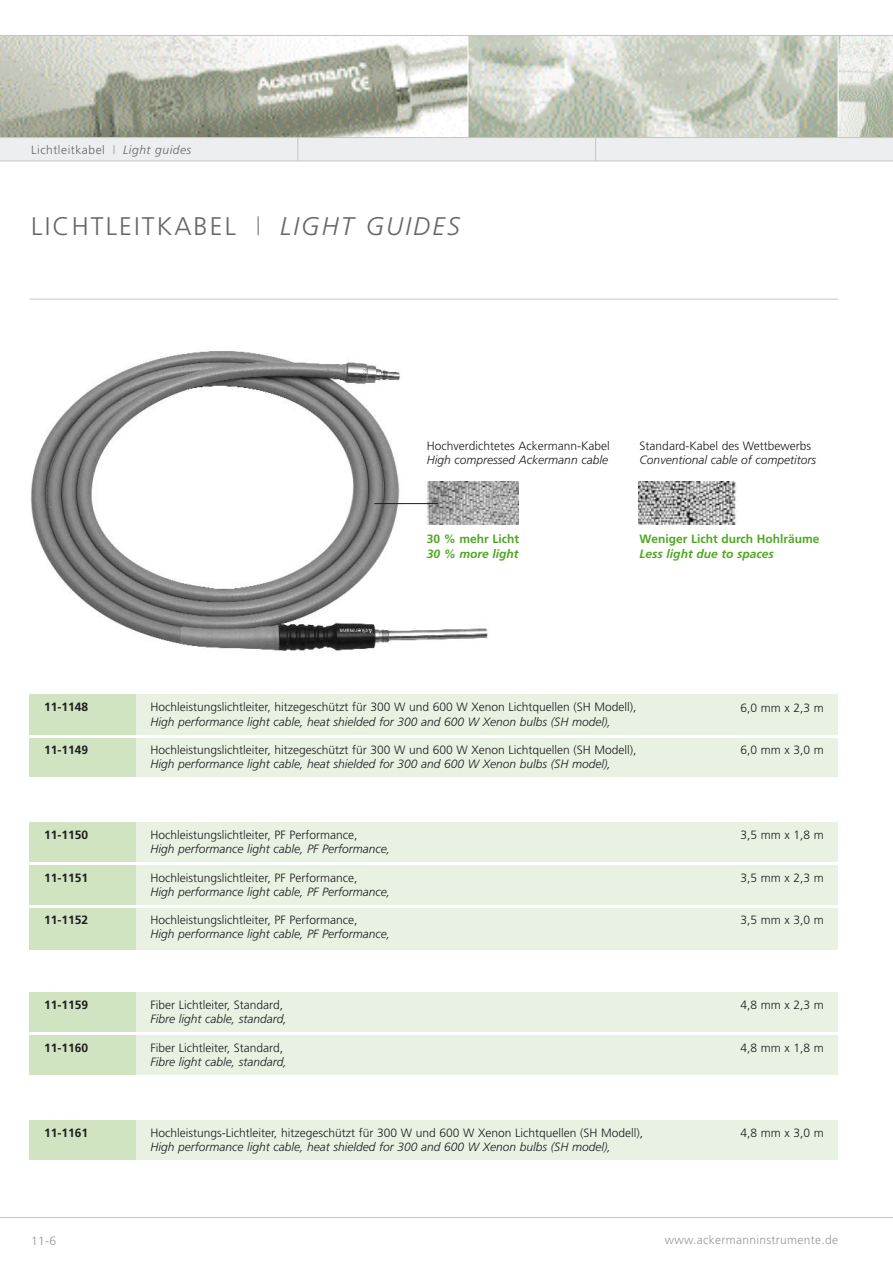
<style>
.page{position:relative;width:893px;height:1263px;background:#fff}
.page>*{position:absolute;margin:0;border:0;box-sizing:border-box;transform-origin:0 0}
.t1{font:300 25.5px "Frutiger";letter-spacing:.085em;color:#67666b}
.t2{font:300 12px "Frutiger";color:#1b1c20}
.t3{font:italic 300 12px "Frutiger";color:#1b1c20}
.t4{font:700 12px "Frutiger";color:#1b1c20}
.t5{font:700 12px "Frutiger";color:#51a625}
.t6{font:italic 700 12px "Frutiger";color:#51a625}
.t7{font:300 12px "Frutiger";letter-spacing:.03em;color:#97979b}
.t8{font:300 12px "Frutiger";letter-spacing:.045em;color:#67666b}
.s1{font-family:"Helvetica Neue";font-weight:100;font-stretch:condensed}
.s2{font-style:italic}
</style>
<div class="page">
<img style="left:468px;top:36px;width:369px;height:101px">
<img style="left:838px;top:36px;width:54px;height:101px">
<svg style="left:0;top:36px;width:467px;height:101px"></svg>
<hr style="left:0;top:35px;width:892px;height:1px;background:#c3c5c7">
<div style="left:0;top:138px;width:892px;height:23px;background:#eceeef"></div>
<hr style="left:0;top:161px;width:892px;height:1px;background:#c3c5c7">
<svg style="left:297px;top:138px;width:1px;height:23px"></svg>
<svg style="left:595px;top:138px;width:1px;height:23px"></svg>
<hr style="left:30px;top:299px;width:808px;height:1px;background:#c3c5c7">
<hr style="left:0;top:1217px;width:892px;height:1px;background:#c3c5c7">
<hr style="left:0;top:137px;width:892px;height:1px;background:#c3c5c7">
<img style="left:31px;top:351px;width:470px;height:301px">
<div style="left:30px;top:695px;width:808px;height:85px;background:#e9f2e2"></div>
<div style="left:30px;top:695px;width:106px;height:85px;background:#d1e4c2"></div>
<hr style="left:30px;top:735px;width:808px;height:2px;background:#fff">
<hr style="left:30px;top:777px;width:808px;height:3px;background:#fff">
<div style="left:30px;top:822px;width:808px;height:128px;background:#e9f2e2"></div>
<div style="left:30px;top:822px;width:106px;height:128px;background:#d1e4c2"></div>
<hr style="left:30px;top:863px;width:808px;height:2px;background:#fff">
<hr style="left:30px;top:905px;width:808px;height:2px;background:#fff">
<div style="left:30px;top:992px;width:808px;height:85px;background:#e9f2e2"></div>
<div style="left:30px;top:992px;width:106px;height:85px;background:#d1e4c2"></div>
<hr style="left:30px;top:1033px;width:808px;height:2px;background:#fff">
<hr style="left:30px;top:1075px;width:808px;height:2px;background:#fff">
<div style="left:30px;top:1120px;width:808px;height:42px;background:#e9f2e2"></div>
<div style="left:30px;top:1120px;width:106px;height:42px;background:#d1e4c2"></div>
<hr style="left:30px;top:1160px;width:808px;height:2px;background:#fff">
<div style="left:425px;top:482px;width:101px;height:48px;background:#fff"></div>
<img style="left:425px;top:482px;width:94px;height:42px">
<svg style="left:638px;top:524px;width:98px;height:1px"></svg>
<img style="left:638px;top:482px;width:100px;height:42px">
<hr style="left:374px;top:503px;width:64px;height:1px;background:#1b1c20">
<p class="t8" style="left:31px;top:145px;width:161px">Lichtleitkabel <span class="s1">|</span> <span class="s2">Light guides</span></p>
<h1 class="t1" style="left:31px;top:216px;width:430px">LICHTLEITKABEL <span class="s1">|</span> <span class="s2">LIGHT GUIDES</span></h1>
<p class="t2" style="left:427px;top:441px;width:184px">Hochverdichtetes Ackermann-Kabel</p>
<p class="t3" style="left:427px;top:455px;width:182px">High compressed Ackermann cable</p>
<p class="t5" style="left:427px;top:534px;width:94px">30 % mehr Licht</p>
<p class="t6" style="left:427px;top:549px;width:93px">30 % more light</p>
<p class="t2" style="left:639px;top:441px;width:173px">Standard-Kabel des Wettbewerbs</p>
<p class="t3" style="left:639px;top:455px;width:178px">Conventional cable of competitors</p>
<p class="t5" style="left:639px;top:534px;width:181px">Weniger Licht durch Hohlräume</p>
<p class="t6" style="left:639px;top:549px;width:135px">Less light due to spaces</p>
<p class="t4" style="left:44px;top:702px;width:46px">11-1148</p>
<p class="t4" style="left:44px;top:745px;width:46px">11-1149</p>
<p class="t4" style="left:44px;top:830px;width:46px">11-1150</p>
<p class="t4" style="left:44px;top:873px;width:46px">11-1151</p>
<p class="t4" style="left:44px;top:915px;width:46px">11-1152</p>
<p class="t4" style="left:44px;top:1000px;width:46px">11-1159</p>
<p class="t4" style="left:44px;top:1043px;width:46px">11-1160</p>
<p class="t2" style="left:150px;top:702px;width:487px">Hochleistungslichtleiter, hitzegeschützt für 300 W und 600 W Xenon Lichtquellen (SH Modell),</p>
<p class="t3" style="left:150px;top:717px;width:462px">High performance light cable, heat shielded for 300 and 600 W Xenon bulbs (SH model),</p>
<p class="t2" style="left:150px;top:745px;width:487px">Hochleistungslichtleiter, hitzegeschützt für 300 W und 600 W Xenon Lichtquellen (SH Modell),</p>
<p class="t3" style="left:150px;top:759px;width:462px">High performance light cable, heat shielded for 300 and 600 W Xenon bulbs (SH model),</p>
<p class="t2" style="left:150px;top:830px;width:208px">Hochleistungslichtleiter, PF Performance,</p>
<p class="t3" style="left:150px;top:844px;width:241px">High performance light cable, PF Performance,</p>
<p class="t2" style="left:150px;top:873px;width:208px">Hochleistungslichtleiter, PF Performance,</p>
<p class="t3" style="left:150px;top:887px;width:241px">High performance light cable, PF Performance,</p>
<p class="t2" style="left:150px;top:915px;width:208px">Hochleistungslichtleiter, PF Performance,</p>
<p class="t3" style="left:150px;top:929px;width:241px">High performance light cable, PF Performance,</p>
<p class="t2" style="left:150px;top:1000px;width:134px">Fiber Lichtleiter, Standard,</p>
<p class="t3" style="left:150px;top:1014px;width:138px">Fibre light cable, standard,</p>
<p class="t2" style="left:150px;top:1043px;width:134px">Fiber Lichtleiter, Standard,</p>
<p class="t3" style="left:150px;top:1057px;width:138px">Fibre light cable, standard,</p>
<p class="t2" style="left:740px;top:703px;width:85px">6,0 mm x 2,3 m</p>
<p class="t2" style="left:740px;top:745px;width:85px">6,0 mm x 3,0 m</p>
<p class="t2" style="left:740px;top:830px;width:85px">3,5 mm x 1,8 m</p>
<p class="t2" style="left:740px;top:873px;width:85px">3,5 mm x 2,3 m</p>
<p class="t2" style="left:740px;top:915px;width:85px">3,5 mm x 3,0 m</p>
<p class="t2" style="left:740px;top:1000px;width:85px">4,8 mm x 2,3 m</p>
<p class="t2" style="left:740px;top:1043px;width:85px">4,8 mm x 1,8 m</p>
<p class="t2" style="left:150px;top:1128px;width:494px">Hochleistungs-Lichtleiter, hitzegeschützt für 300 W und 600 W Xenon Lichtquellen (SH Modell),</p>
<p class="t3" style="left:150px;top:1142px;width:462px">High performance light cable, heat shielded for 300 and 600 W Xenon bulbs (SH model),</p>
<p class="t4" style="left:44px;top:1128px;width:46px">11-1161</p>
<p class="t2" style="left:740px;top:1128px;width:85px">4,8 mm x 3,0 m</p>
<p class="t7" style="left:31px;top:1236px;width:27px">11-6</p>
<p class="t7" style="left:664px;top:1235px;width:175px">www.ackermanninstrumente.de</p>
</div>
